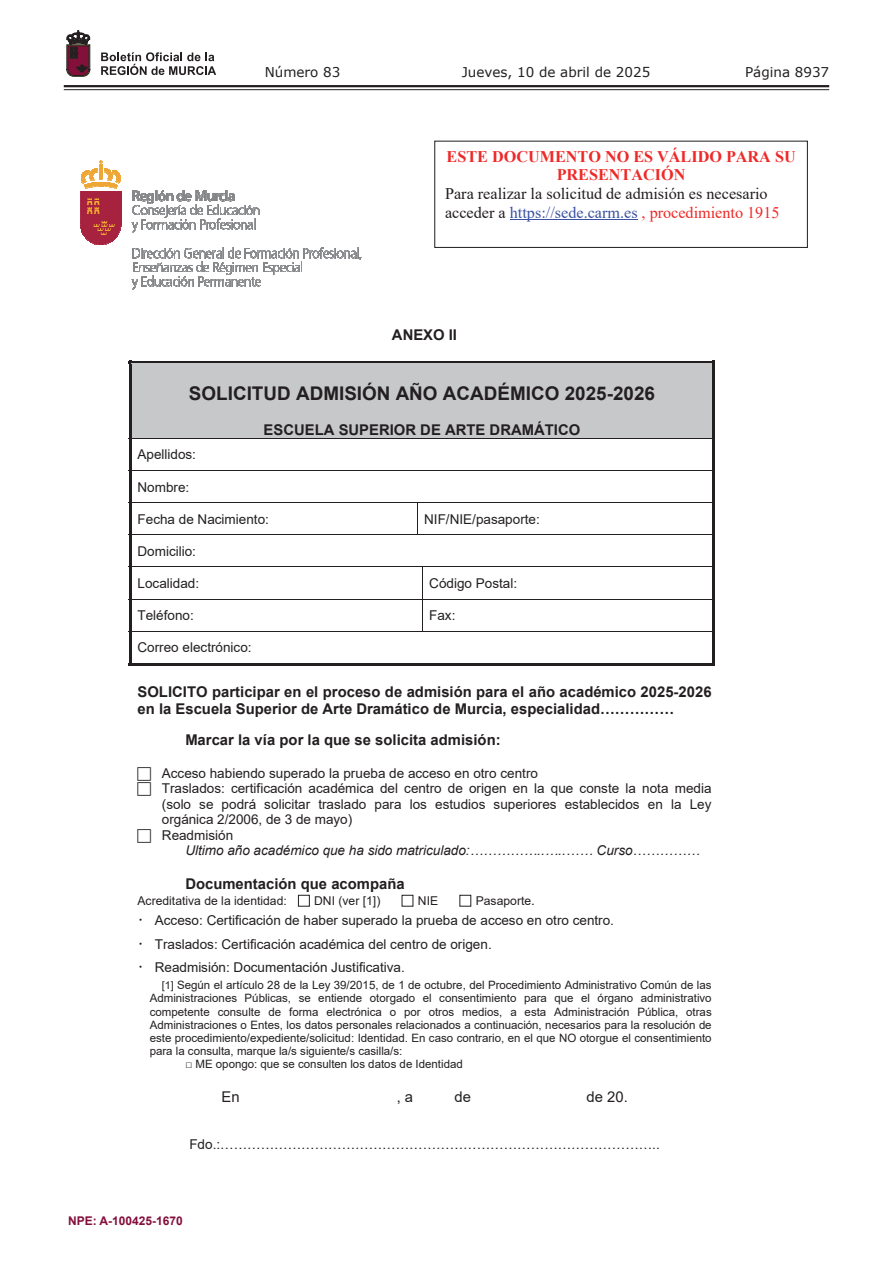
<style>
.page{position:relative;width:893px;height:1263px;background:#fff}
.page>*{position:absolute;margin:0;border:0;box-sizing:border-box;transform-origin:0 0}
.t1{font:700 18.9px "Arial";color:#231f20}
.t2{font:16.2px/18.9px "Times New Roman";color:#231f20}
.t3{font:700 16.2px/18.6px "Times New Roman";color:#ee2a28;text-align:center}
.t4{font:700 14.85px/17px "Arial";color:#231f20}
.t5{font:14.85px "Arial";color:#231f20}
.t6{font:13.5px/15.6px "Arial";color:#231f20}
.t7{font:italic 13.5px "Arial";color:#231f20}
.t8{font:13.5px "Verdana";color:#231f20}
.t9{font:12.15px "Arial";color:#231f20}
.t10{font:700 12px "Arial";color:#830f3b}
.t11{font:11.55px/13.2px "Arial";color:#231f20;text-align:justify}
.s1{color:#3a51a2}
.s2{color:#ee2a28}
.s3{font-size:13.5px}
.s4{font-family:"Arial Unicode MS"}
.s5{font-size:10.8px}
</style>
<div class="page">
<hr style="left:64px;top:85px;width:765px;height:2px;background:#231f20">
<hr style="left:64px;top:89px;width:765px;height:1px;background:#231f20">
<svg style="left:101px;top:52px;width:115px;height:23px"></svg>
<svg style="left:67px;top:31px;width:23px;height:45px"></svg>
<svg style="left:81px;top:160px;width:40px;height:29px"></svg>
<img style="left:80px;top:191px;width:41px;height:40px">
<img style="left:82px;top:231px;width:38px;height:4px">
<svg style="left:132px;top:190px;width:127px;height:43px"></svg>
<img style="left:83px;top:234px;width:35px;height:3px">
<img style="left:85px;top:236px;width:32px;height:3px">
<svg style="left:86px;top:238px;width:29px;height:7px"></svg>
<svg style="left:132px;top:248px;width:229px;height:42px"></svg>
<div style="left:434px;top:141px;width:374px;height:107px;border:1px solid #231f20"></div>
<hr style="left:510px;top:219px;width:127px;height:1px;background:#3a51a2">
<div style="left:132px;top:364px;width:580px;height:74px;background:#c7c8ca"></div>
<hr style="left:129px;top:361px;width:583px;height:3px;background:#231f20">
<hr style="left:129px;top:364px;width:3px;height:74px;background:#231f20">
<hr style="left:712px;top:364px;width:3px;height:74px;background:#231f20">
<hr style="left:129px;top:438px;width:586px;height:1px;background:#231f20">
<hr style="left:129px;top:439px;width:3px;height:31px;background:#231f20">
<hr style="left:712px;top:439px;width:3px;height:31px;background:#231f20">
<hr style="left:129px;top:470px;width:586px;height:1px;background:#231f20">
<hr style="left:129px;top:471px;width:3px;height:31px;background:#231f20">
<hr style="left:712px;top:471px;width:3px;height:31px;background:#231f20">
<hr style="left:129px;top:502px;width:586px;height:1px;background:#231f20">
<hr style="left:129px;top:503px;width:3px;height:31px;background:#231f20">
<hr style="left:417px;top:503px;width:1px;height:31px;background:#231f20">
<hr style="left:712px;top:503px;width:3px;height:31px;background:#231f20">
<hr style="left:129px;top:534px;width:586px;height:1px;background:#231f20">
<hr style="left:129px;top:535px;width:3px;height:32px;background:#231f20">
<hr style="left:712px;top:535px;width:3px;height:32px;background:#231f20">
<hr style="left:129px;top:567px;width:586px;height:1px;background:#231f20">
<hr style="left:129px;top:567px;width:3px;height:32px;background:#231f20">
<hr style="left:422px;top:567px;width:1px;height:32px;background:#231f20">
<hr style="left:712px;top:567px;width:3px;height:32px;background:#231f20">
<hr style="left:129px;top:599px;width:586px;height:1px;background:#231f20">
<hr style="left:129px;top:599px;width:3px;height:32px;background:#231f20">
<hr style="left:422px;top:599px;width:1px;height:32px;background:#231f20">
<hr style="left:712px;top:599px;width:3px;height:32px;background:#231f20">
<hr style="left:129px;top:631px;width:586px;height:1px;background:#231f20">
<hr style="left:129px;top:631px;width:3px;height:35px;background:#231f20">
<hr style="left:129px;top:663px;width:583px;height:3px;background:#231f20">
<hr style="left:712px;top:631px;width:3px;height:35px;background:#231f20">
<div style="left:298px;top:895px;width:12px;height:12px;border:1px solid #231f20"></div>
<div style="left:402px;top:895px;width:11px;height:12px;border:1px solid #231f20"></div>
<p class="t8" style="left:265px;top:62px;width:77px">Número 83</p>
<p class="t8" style="left:462px;top:62px;width:190px">Jueves, 10 de abril de 2025</p>
<p class="t8" style="left:745px;top:62px;width:86px">Página 8937</p>
<p class="t3" style="left:447px;top:146px;width:351px">ESTE DOCUMENTO NO ES VÁLIDO PARA SU<br>PRESENTACIÓN</p>
<p class="t2" style="left:445px;top:183px;width:336px">Para realizar la solicitud de admisión es necesario acceder a <span class="s1">https://sede.carm.es</span> <span class="s2">, procedimiento 1915</span></p>
<p class="t4" style="left:392px;top:327px;width:67px">ANEXO II</p>
<h1 class="t1" style="left:189px;top:380px;width:468px">SOLICITUD ADMISIÓN AÑO ACADÉMICO 2025-2026</h1>
<p class="t4" style="left:264px;top:422px;width:318px">ESCUELA SUPERIOR DE ARTE DRAMÁTICO</p>
<p class="t6" style="left:138px;top:447px;width:60px">Apellidos:</p>
<p class="t6" style="left:138px;top:479px;width:53px">Nombre:</p>
<p class="t6" style="left:138px;top:511px;width:133px">Fecha de Nacimiento:</p>
<p class="t6" style="left:424px;top:511px;width:117px">NIF/NIE/pasaporte:</p>
<p class="t6" style="left:138px;top:543px;width:60px">Domicilio:</p>
<p class="t6" style="left:138px;top:575px;width:63px">Localidad:</p>
<p class="t6" style="left:429px;top:575px;width:89px">Código Postal:</p>
<p class="t6" style="left:138px;top:607px;width:58px">Teléfono:</p>
<p class="t6" style="left:429px;top:607px;width:28px">Fax:</p>
<p class="t6" style="left:138px;top:639px;width:116px">Correo electrónico:</p>
<p class="t4" style="left:138px;top:683px;width:575px">SOLICITO participar en el proceso de admisión para el año académico 2025-2026 en la Escuela Superior de Arte Dramático de Murcia, especialidad……………</p>
<p class="t4" style="left:185px;top:731px;width:317px">Marcar la vía por la que se solicita admisión:</p>
<p class="t6" style="left:162px;top:765px;width:551px">Acceso habiendo superado la prueba de acceso en otro centro<br>Traslados: certificación académica del centro de origen en la que conste la nota media (solo se podrá solicitar traslado para los estudios superiores establecidos en la Ley orgánica 2/2006, de 3 de mayo)<br>Readmisión</p>
<p class="t7" style="left:185px;top:842px;width:516px">Ultimo año académico que ha sido matriculado:……………..…..…… Curso……………</p>
<p class="t4" style="left:185px;top:876px;width:221px">Documentación que acompaña</p>
<p class="t9" style="left:138px;top:892px;width:151px">Acreditativa de la identidad:</p>
<p class="t9" style="left:314px;top:892px;width:68px">DNI (ver [1])</p>
<p class="t9" style="left:418px;top:892px;width:22px">NIE</p>
<p class="t9" style="left:476px;top:892px;width:61px">Pasaporte<span class="s3">.</span></p>
<p class="t6" style="left:138px;top:909px;width:478px;line-height:23.5px"><span class="s4">・</span> Acceso: Certificación de haber superado la prueba de acceso en otro centro.<span class="s4">・</span> Traslados: Certificación académica del centro de origen.<br><span class="s4">・</span> Readmisión: Documentación Justificativa.</p>
<p class="t11" style="left:150px;top:978px;width:564px;text-indent:12px"><span class="s5">[1]</span> Según el artículo 28 de la Ley 39/2015, de 1 de octubre, del Procedimiento Administrativo Común de las Administraciones Públicas, se entiende otorgado el consentimiento para que el órgano administrativo competente consulte de forma electrónica o por otros medios, a esta Administración Pública, otras Administraciones o Entes, los datos personales relacionados a continuación, necesarios para la resolución de este procedimiento/expediente/solicitud: Identidad. En caso contrario, en el que NO otorgue el consentimiento para la consulta, marque la/s siguiente/s casilla/s:</p>
<p class="t11" style="left:185px;top:1058px;width:279px">□ ME opongo: que se consulten los datos de Identidad</p>
<p class="t5" style="left:222px;top:1086px;width:20px">En</p>
<p class="t5" style="left:397px;top:1086px;width:18px">, a</p>
<p class="t5" style="left:455px;top:1086px;width:18px">de</p>
<p class="t5" style="left:586px;top:1086px;width:43px">de 20.</p>
<p class="t6" style="left:189px;top:1136px;width:472px">Fdo.:……………………………………………………………………………………..</p>
<p class="t10" style="left:68px;top:1212px;width:116px">NPE: A-100425-1670</p>
</div>
